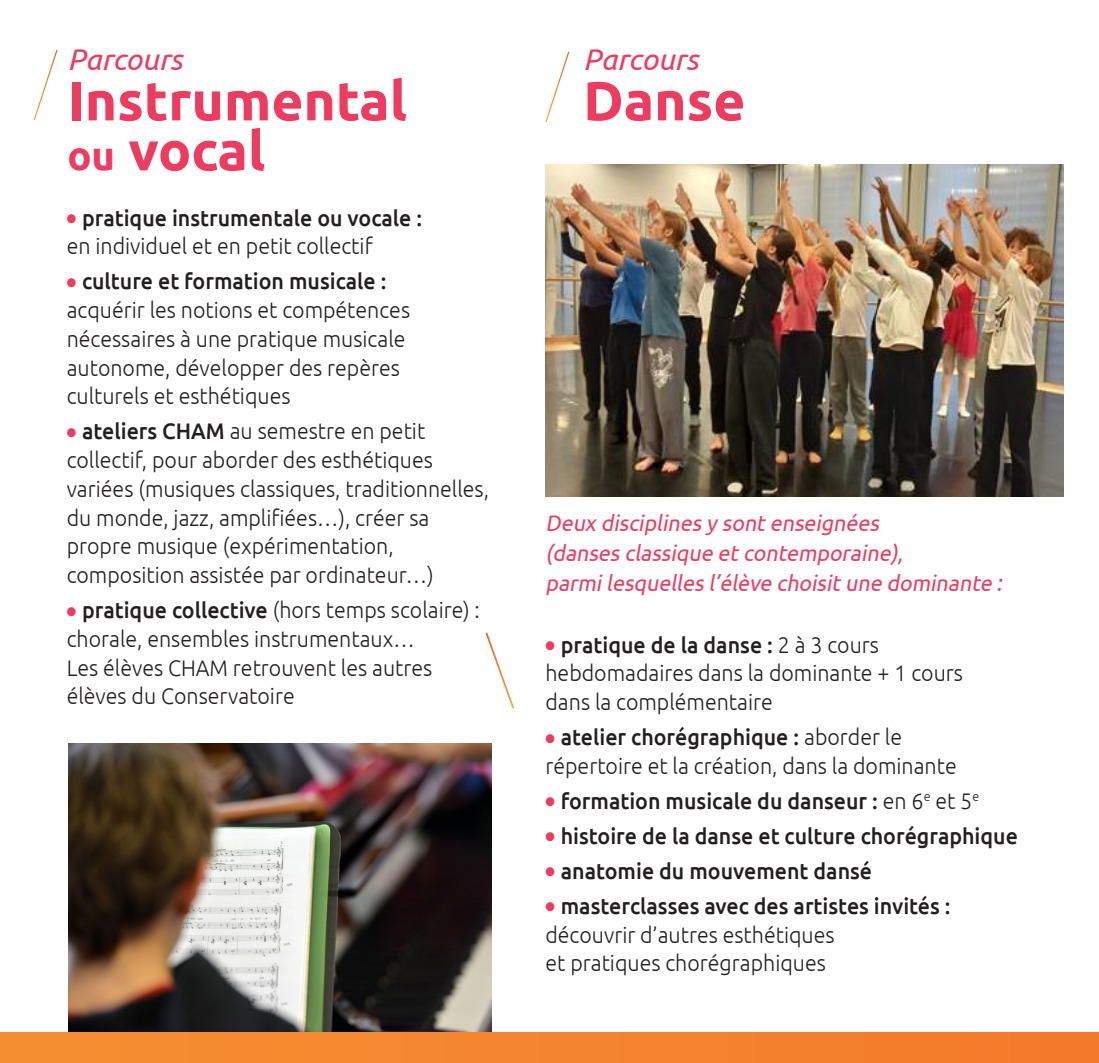
<style>
.page{position:relative;width:1099px;height:1063px;background:#fff}
.page>*{position:absolute;margin:0;border:0;box-sizing:border-box;transform-origin:0 0}
.t1{font:700 55px "Ubuntu";color:#ee3b60}
.t2{font:italic 30px "Ubuntu";color:#ee3b60}
.t3{font:300 22.5px/28.8px "Ubuntu";color:#231f20;scale:.95 1}
.t4{font:500 22.5px "Ubuntu";color:#231f20;scale:.95 1}
.t5{font:italic 22.5px "Ubuntu";color:#ee3b60;scale:.95 1}
.s1{font-size:40px}
.s2{color:#ee3b60}
.s3{font-weight:500}
.s4{font-weight:300}
</style>
<div class="page">
<img style="left:545px;top:165px;width:518px;height:331px">
<img style="left:68px;top:743px;width:423px;height:290px">
<div style="left:0;top:1033px;width:1098px;height:30px;background:#f5842e"></div>
<svg style="left:485px;top:632px;width:29px;height:77px"></svg>
<svg style="left:33px;top:49px;width:25px;height:72px"></svg>
<svg style="left:545px;top:51px;width:25px;height:71px"></svg>
<p class="t2" style="left:67px;top:42px;width:116px">Parcours</p>
<p class="t1" style="left:67px;top:67px;width:341px">Instrumental</p>
<p class="t1" style="left:67px;top:117px;width:199px"><span class="s1">ou</span> vocal</p>
<p class="t4" style="left:67px;top:203px;width:376px"><span class="s2">●</span> pratique instrumentale ou vocale :</p>
<p class="t3" style="left:67px;top:231px;width:323px">en individuel et en petit collectif</p>
<p class="t4" style="left:67px;top:267px;width:338px"><span class="s2">●</span> culture et formation musicale :</p>
<p class="t3" style="left:67px;top:295px;width:363px">acquérir les notions et compétences</p>
<p class="t3" style="left:67px;top:324px;width:358px">nécessaires à une pratique musicale</p>
<p class="t3" style="left:67px;top:353px;width:352px">autonome, développer des repères</p>
<p class="t3" style="left:67px;top:381px;width:237px">culturels et esthétiques</p>
<p class="t3" style="left:67px;top:416px;width:379px"><span class="s2">●</span> <span class="s3">ateliers CHAM</span> au semestre en petit</p>
<p class="t3" style="left:67px;top:445px;width:387px">collectif, pour aborder des esthétiques</p>
<p class="t3" style="left:67px;top:474px;width:446px">variées (musiques classiques, traditionnelles,</p>
<p class="t3" style="left:67px;top:503px;width:383px">du monde, jazz, amplifiées…), créer sa propre musique (expérimentation,</p>
<p class="t3" style="left:67px;top:560px;width:388px">composition assistée par ordinateur…)</p>
<p class="t3" style="left:67px;top:595px;width:436px"><span class="s2">●</span> <span class="s3">pratique collective</span> (hors temps scolaire) : chorale, ensembles instrumentaux…</p>
<p class="t3" style="left:67px;top:653px;width:386px">Les élèves CHAM retrouvent les autres élèves du Conservatoire</p>
<p class="t2" style="left:583px;top:42px;width:116px">Parcours</p>
<p class="t1" style="left:583px;top:67px;width:164px">Danse</p>
<p class="t5" style="left:545px;top:509px;width:357px">Deux disciplines y sont enseignées</p>
<p class="t5" style="left:545px;top:539px;width:382px">(danses classique et contemporaine),</p>
<p class="t5" style="left:545px;top:569px;width:486px">parmilesquelles l’élève choisit une dominante :</p>
<p class="t4" style="left:545px;top:630px;width:352px"><span class="s2">●</span> pratique de la danse : <span class="s4">2 à 3 cours</span></p>
<p class="t3" style="left:545px;top:658px;width:441px">hebdomadaires dans la dominante + 1 cours</p>
<p class="t3" style="left:545px;top:687px;width:241px">dans la complémentaire</p>
<p class="t4" style="left:545px;top:723px;width:377px"><span class="s2">●</span> atelier chorégraphique : <span class="s4">aborder le</span></p>
<p class="t3" style="left:545px;top:751px;width:434px">répertoire et la création, dans la dominante</p>
<p class="t4" style="left:545px;top:787px;width:458px"><span class="s2">●</span> formation musicale du danseur : <span class="s4">en 6</span><sup>e</sup> <span class="s4">et 5</span><sup>e</sup></p>
<p class="t4" style="left:545px;top:822px;width:499px"><span class="s2">●</span> histoire de la danse et culture chorégraphique</p>
<p class="t4" style="left:545px;top:857px;width:345px"><span class="s2">●</span> anatomie du mouvement dansé</p>
<p class="t4" style="left:545px;top:892px;width:428px"><span class="s2">●</span> masterclasses avec des artistes invités :</p>
<p class="t3" style="left:545px;top:920px;width:306px">découvrir d’autres esthétiques</p>
<p class="t3" style="left:545px;top:948px;width:297px">et pratiques chorégraphiques</p>
</div>
